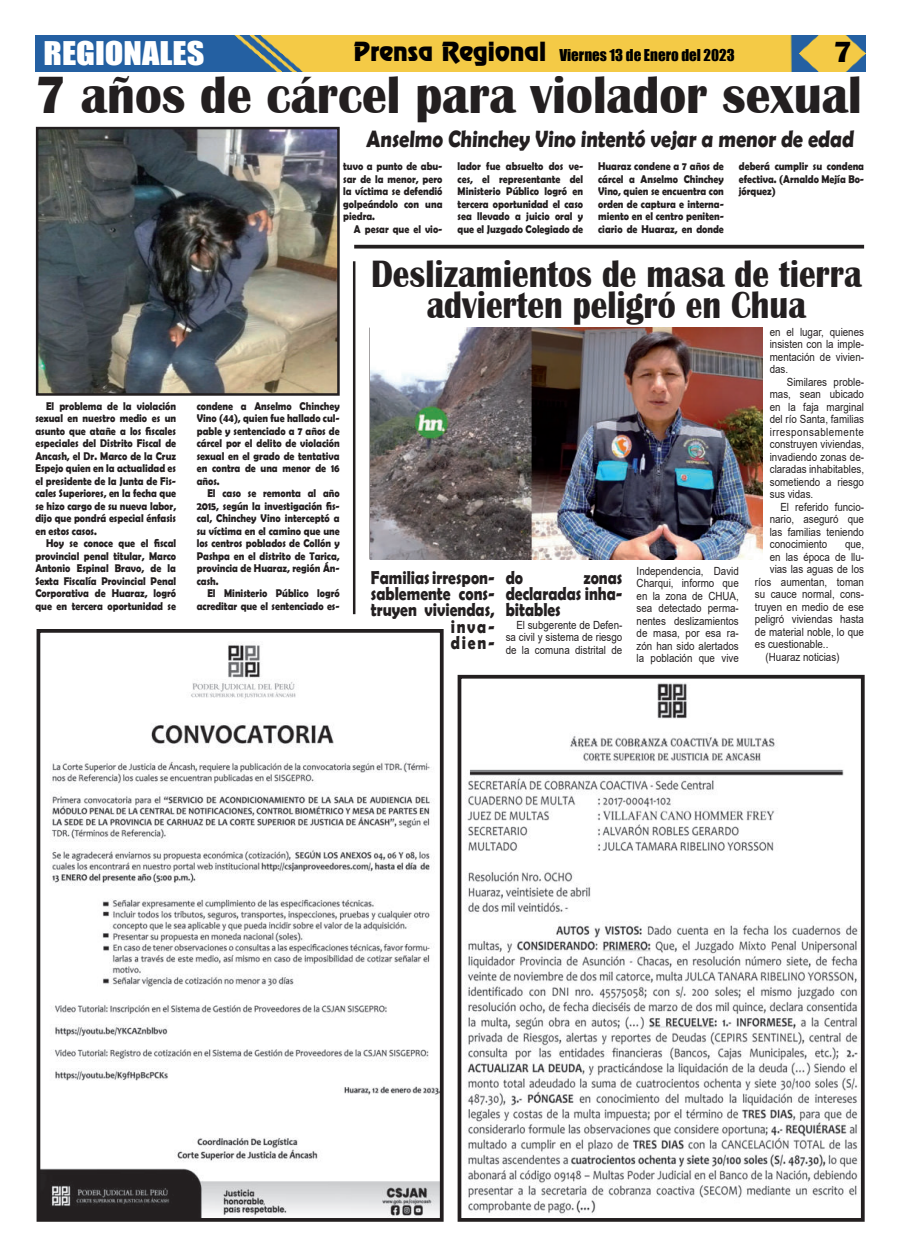
<style>
.page{position:relative;width:900px;height:1258px;background:#fff}
.page>*{position:absolute;margin:0;border:0;box-sizing:border-box;transform-origin:0 0}
.t1{font:700 53.88px "Britannic";color:#231f20;scale:.92 1}
.t2{font:700 39.25px/31.2px "Britannic";color:#231f20;text-align:center;scale:.85 1}
.t3{font:30px "Impact";color:#fff;scale:1.14 1}
.t4{font:700 30px "Britannic";color:#020000}
.t5{font:700 23.75px "Berlin Sans FB Demi";color:#231f20;scale:.85 1}
.t6{font:700 18.75px/16.2px "Berlin Sans FB Demi";color:#231f20;text-align:right;scale:.83 1}
.t7{font:15px "Impact";color:#000}
.t8{font:700 11.25px/12.5px "Berlin Sans FB Demi";color:#231f20;text-align:justify;scale:.88 1}
.t9{font:11.25px/12.5px "Arial";color:#231f20;text-align:justify;scale:.87 1}
.s1{font-family:"Renfrew Normal";font-size:23.75px;color:#020000}
</style>
<div class="page">
<img style="left:35px;top:36px;width:831px;height:35px">
<img style="left:467px;top:683px;width:391px;height:532px">
<div style="left:458px;top:675px;width:407px;height:547px;border:4px solid #231f20"></div>
<img style="left:42px;top:644px;width:397px;height:573px">
<div style="left:37px;top:629px;width:407px;height:593px;border:4px solid #231f20"></div>
<img style="left:39px;top:130px;width:298px;height:263px">
<div style="left:36px;top:127px;width:304px;height:269px;border:2px solid #231f20"></div>
<svg style="left:354px;top:245px;width:510px;height:4px;background:#3b3839"></svg>
<hr style="left:353px;top:261px;width:2px;height:353px;background:#231f20">
<img style="left:371px;top:328px;width:392px;height:231px">
<h3 class="t3" style="left:44px;top:37px;width:143px">REGIONALES</h3>
<h3 class="t7" style="left:353px;top:47px;width:383px"><span class="s1">Prensa Regional</span> Viernes 13 de Enero del 2023</h3>
<h3 class="t4" style="left:834px;top:42px;width:20px">7</h3>
<h1 class="t1" style="left:36px;top:76px;width:899px">7 años de cárcel para violador sexual</h1>
<h3 class="t5" style="left:366px;top:128px;width:577px">Anselmo Chinchey Vino intentó vejar a menor de edad</h3>
<p class="t8" style="left:343px;top:161px;width:114px">tuvo a punto de abu&shy;sar de la menor, pero la víctima se defendió golpeándolo con una piedra.</p>
<p class="t8" style="left:354px;top:223px;width:102px">A pesar que el vio-</p>
<p class="t8" style="left:458px;top:161px;width:144px">lador fue absuelto dos ve&shy;ces, el representante del Ministerio Público logró en tercera oportunidad el caso sea llevado a juicio oral y que el Juzgado Colegiado de</p>
<p class="t8" style="left:598px;top:161px;width:144px">Huaraz condene a 7 años de cárcel a Anselmo Chinchey Vino, quien se encuentra con orden de captura e interna&shy;miento en el centro peniten&shy;ciario de Huaraz, en donde</p>
<p class="t8" style="left:739px;top:161px;width:144px">deberá cumplir su condena efectiva. (Arnaldo Mejía Bo&shy;jórquez)</p>
<p class="t8" style="left:35px;top:400px;width:161px;text-indent:11px">El problema de la violación sexual en nuestro medio es un asunto que atañe a los fiscales especiales del Distrito Fiscal de Ancash, el Dr. Marco de la Cruz Espejo quien en la actualidad es el presidente de la Junta de Fis&shy;cales Superiores, en la fecha que se hizo cargo de su nueva labor, dijo que pondrá especial énfasis en estos casos.</p>
<p class="t8" style="left:35px;top:537px;width:161px;text-indent:11px">Hoy se conoce que el fiscal provincial penal titular, Marco Antonio Espinal Bravo, de la Sexta Fiscalía Provincial Penal Corporativa de Huaraz, logró que en tercera oportunidad se</p>
<p class="t8" style="left:197px;top:400px;width:164px">condene a Anselmo Chinchey Vino (44), quien fue hallado cul&shy;pable y sentenciado a 7 años de cárcel por el delito de violación sexual en el grado de tentativa en contra de una menor de 16 años.</p>
<p class="t8" style="left:197px;top:488px;width:164px;text-indent:11px">El caso se remonta al año 2015, según la investigación fis&shy;cal, Chinchey Vino interceptó a su víctima en el camino que une los centros poblados de Collón y Pashpa en el distrito de Tarica, provincia de Huaraz, región Án&shy;cash.</p>
<p class="t8" style="left:197px;top:587px;width:164px;text-align:right">El Ministerio Público logró acreditar que el sentenciado es-</p>
<h2 class="t2" style="left:371px;top:261px;width:579px">Deslizamientos de masa de tierra advierten peligró en Chua</h2>
<h3 class="t6" style="left:371px;top:570px;width:151px">Familias irrespon&shy;sablemente cons&shy;truyen viviendas, inva-<br>dien-</h3>
<h3 class="t6" style="left:506px;top:570px;width:22px">do</h3>
<h3 class="t6" style="left:506px;top:570px;width:142px;text-align:justify;text-indent:78px">zonas declaradas inha&shy;bitables</h3>
<p class="t9" style="left:506px;top:620px;width:136px;text-indent:11px">El subgerente de Defen&shy;sa civil y sistema de riesgo de la comuna distrital de</p>
<p class="t9" style="left:637px;top:565px;width:119px">Independencia, David Charqui, informo que en la zona de CHUA, sea detectado perma&shy;nentes deslizamientos de masa, por esa ra&shy;zón han sido alertados la población que vive</p>
<p class="t9" style="left:770px;top:327px;width:110px">en el lugar, quienes insisten con la imple&shy;mentación de vivien&shy;das.</p>
<p class="t9" style="left:770px;top:377px;width:110px;text-indent:17px">Similares proble&shy;mas, sean ubicado en la faja marginal del río Santa, familias irresponsablemente construyen viviendas, invadiendo zonas de&shy;claradas inhabitables, sometiendo a riesgo sus vidas.</p>
<p class="t9" style="left:770px;top:502px;width:110px;text-indent:11px">El referido funcio&shy;nario, aseguró que las familias teniendo conocimiento</p>
<p class="t9" style="left:845px;top:539px;width:23px">que,</p>
<p class="t9" style="left:770px;top:552px;width:110px">en las época de llu-</p>
<p class="t9" style="left:770px;top:564px;width:110px">vias las aguas de los</p>
<p class="t9" style="left:755px;top:577px;width:127px">ríos aumentan, toman</p>
<p class="t9" style="left:755px;top:589px;width:127px">su cauce normal, cons-</p>
<p class="t9" style="left:755px;top:602px;width:127px">truyen en medio de ese</p>
<p class="t9" style="left:755px;top:614px;width:127px">peligró viviendas hasta</p>
<p class="t9" style="left:755px;top:627px;width:127px">de material noble, lo que</p>
<p class="t9" style="left:755px;top:639px;width:86px">es cuestionable..</p>
<p class="t9" style="left:766px;top:652px;width:87px">(Huaraz noticias)</p>
</div>
